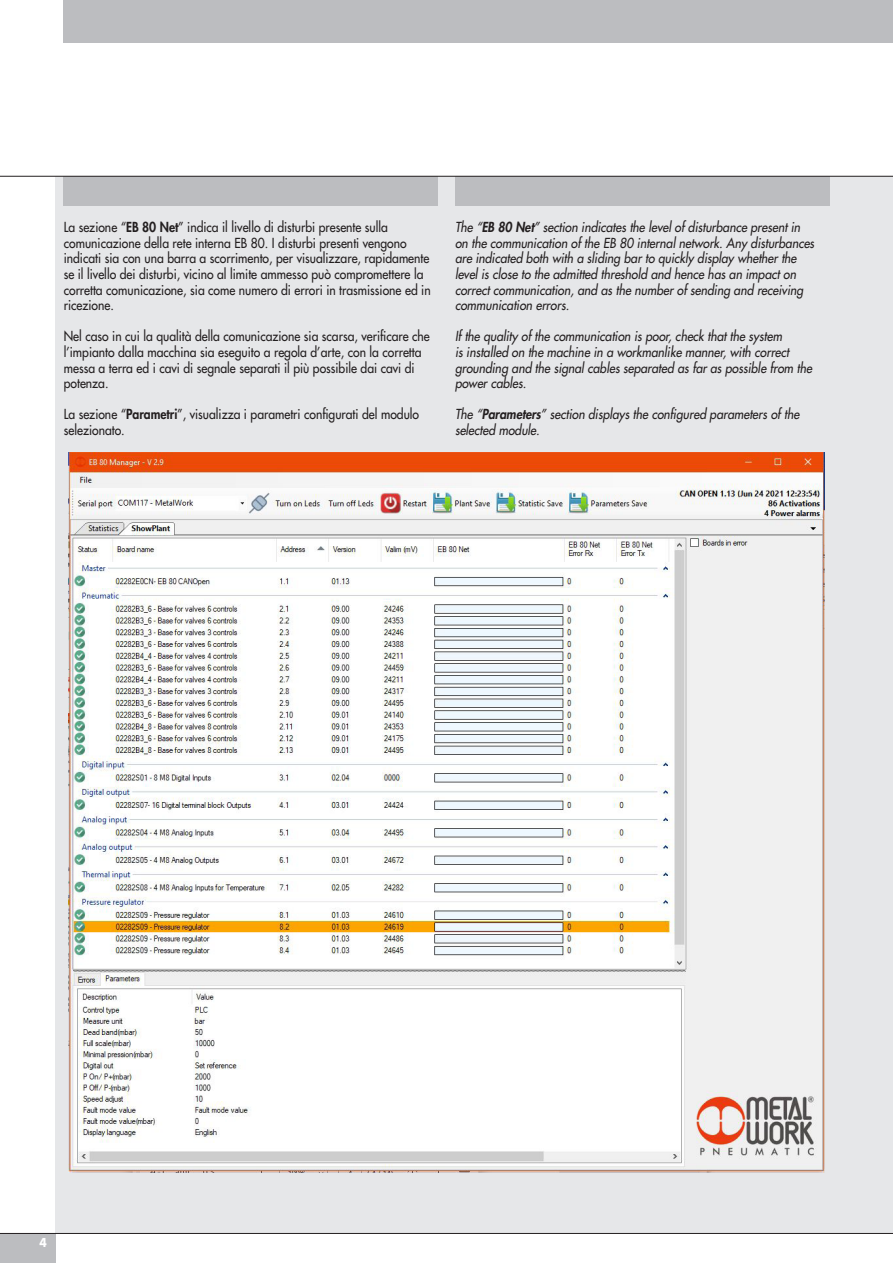
<style>
.page{position:relative;width:893px;height:1263px;background:#fff}
.page>*{position:absolute;margin:0;border:0;box-sizing:border-box;transform-origin:0 0}
.t1{font:500 13.5px/15.6px "Futura Std";color:#231f20;scale:.9 1}
.t2{font:italic 500 13.5px/15.6px "Futura Std";color:#231f20;scale:.9 1}
.t3{font:700 12px "Futura Std";color:#fff;scale:.9 1}
.s1{font-weight:800}
</style>
<div class="page">
<div style="left:0;top:1233px;width:55px;height:30px;background:#bcbdc0"></div>
<div style="left:64px;top:0;width:829px;height:43px;background:#bcbdc0"></div>
<div style="left:55px;top:176px;width:838px;height:1057px;background:#e6e7e9"></div>
<hr style="left:0;top:1233px;width:893px;height:1px;background:#231f20">
<div style="left:64px;top:176px;width:374px;height:30px;background:#bcbdc0"></div>
<div style="left:455px;top:176px;width:374px;height:30px;background:#bcbdc0"></div>
<img style="left:69px;top:453px;width:755px;height:719px">
<hr style="left:0;top:176px;width:893px;height:1px;background:#231f20">
<p class="t1" style="left:64px;top:220px;width:362px">La sezione “<span class="s1">EB 80 Net</span>” indica il livello di disturbi presente sulla</p>
<p class="t1" style="left:64px;top:235px;width:383px">comunicazione della rete interna EB 80. I disturbi presenti vengono</p>
<p class="t1" style="left:64px;top:251px;width:408px">indicati sia con una barra a scorrimento, per visualizzare, rapidamente</p>
<p class="t1" style="left:64px;top:266px;width:401px">se il livello dei disturbi, vicino al limite ammesso può compromettere la</p>
<p class="t1" style="left:64px;top:282px;width:409px">corretta comunicazione, sia come numero di errori in trasmissione ed in</p>
<p class="t1" style="left:64px;top:298px;width:57px">ricezione.</p>
<p class="t1" style="left:64px;top:329px;width:408px">Nel caso in cui la qualità della comunicazione sia scarsa, verificare che l’impianto dalla macchina sia eseguito a regola d’arte, con la corretta messa a terra ed i cavi di segnale separati il più possibile dai cavi di potenza.</p>
<p class="t1" style="left:64px;top:407px;width:396px">La sezione “<span class="s1">Parametri</span>”, visualizza i parametri configurati del modulo selezionato.</p>
<p class="t2" style="left:455px;top:220px;width:401px">The “<span class="s1">EB 80 Net</span>” section indicates the level of disturbance present in on the communication of the EB 80 internal network. Any disturbances are indicated both with a sliding bar to quickly display whether the level is close to the admitted threshold and hence has an impact on correct communication, and as the number of sending and receiving communication errors.</p>
<p class="t2" style="left:455px;top:329px;width:398px">If the quality of the communication is poor, check that the system<br>is installed on the machine in a workmanlike manner, with correct grounding and the signal cables separated as far as possible from the power cables.</p>
<p class="t2" style="left:455px;top:407px;width:384px">The “<span class="s1">Parameters</span>” section displays the configured parameters of the selected module.</p>
<p class="t3" style="left:39px;top:1235px;width:10px">4</p>
</div>
